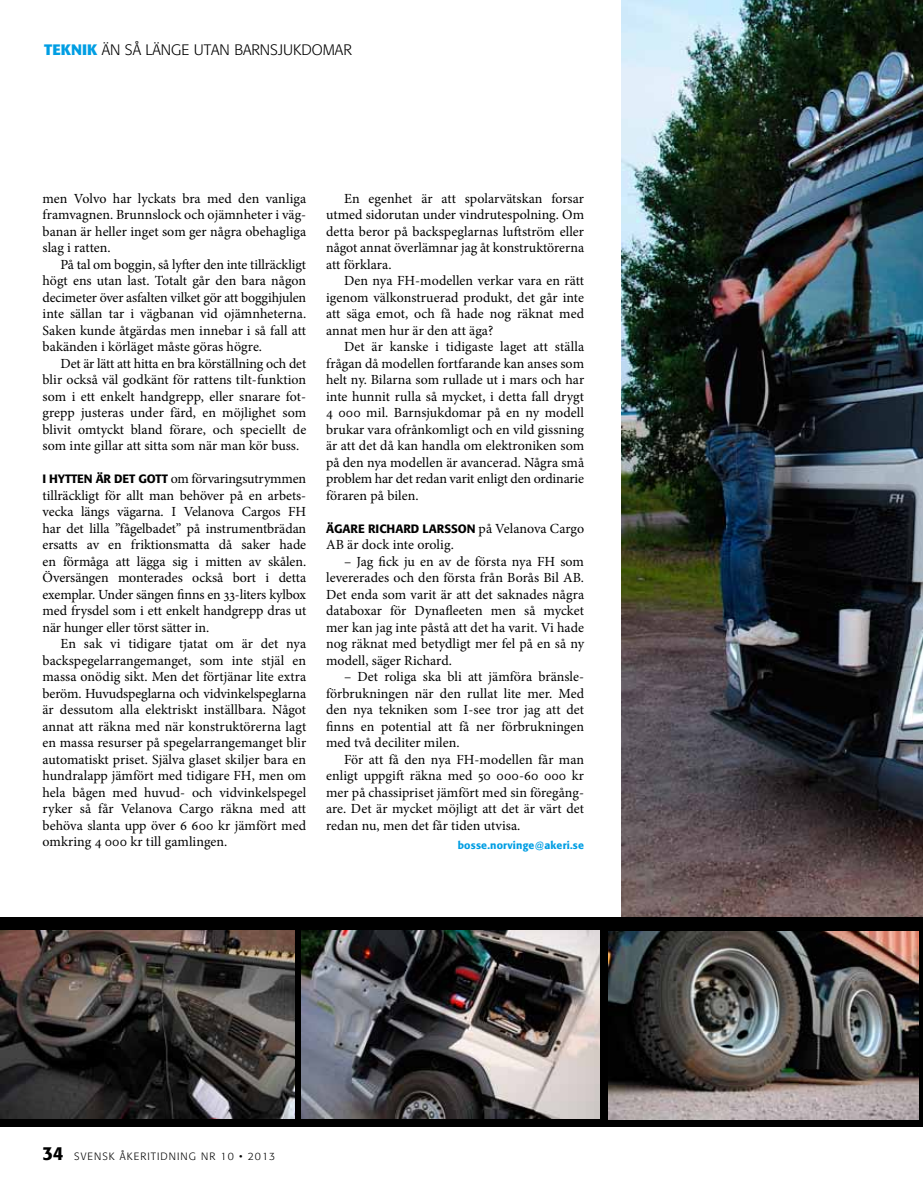
<style>
.page{position:relative;width:923px;height:1191px;background:#fff}
.page>*{position:absolute;margin:0;border:0;box-sizing:border-box;transform-origin:0 0}
.t1{font:300 15px "Formata OT";color:#000}
.t2{font:13.95px/16.5px "Minion Pro";color:#000;text-align:justify}
.t3{font:500 12px "Formata OT";color:#000}
.t4{font:300 10.5px "Formata OT";letter-spacing:.1em;color:#000}
.t5{font:500 10.5px "Formata OT";letter-spacing:.02em;color:#009ee3}
.s1{font-weight:700;color:#009ee3}
.s2{font-family:"Formata OT";font-weight:500;font-size:12px}
.s3{font-family:"Minion Pro";font-weight:400;font-size:13.95px}
.s4{font-weight:500;font-size:18.75px}
</style>
<div class="page">
<img style="left:621px;top:0;width:302px;height:917px">
<div style="left:0;top:917px;width:923px;height:210px;background:#000"></div>
<img style="left:0;top:930px;width:295px;height:188px">
<img style="left:302px;top:930px;width:298px;height:188px">
<img style="left:608px;top:931px;width:310px;height:188px">
<p class="t1" style="left:44px;top:40px;width:127px"><span class="s1">teknik</span> ÄN SÅ LÄNGE</p>
<p class="t1" style="left:194px;top:40px;width:159px">UTAN BARNSJUKDOMAR</p>
<p class="t2" style="left:43px;top:190px;width:265px">men Volvo har lyckats bra med den vanliga framvagnen. Brunnslock och ojämnheter i väg&shy;banan är heller inget som ger några obehagliga slag i ratten.</p>
<p class="t2" style="left:43px;top:256px;width:265px;text-indent:18px">På tal om boggin, så lyfter den inte tillräckligt högt ens utan last. Totalt går den bara någon decimeter över asfalten vilket gör att boggihjulen inte sällan tar i vägbanan vid ojämnheterna.<br>Saken kunde åtgärdas men innebar i så fall att bakänden i körläget måste göras högre.</p>
<p class="t2" style="left:43px;top:355px;width:265px;text-indent:18px">Det är lätt att hitta en bra körställning och det blir också väl godkänt för rattens tilt-funktion som i ett enkelt handgrepp, eller snarare fot&shy;grepp justeras under färd, en möjlighet som blivit omtyckt bland förare, och speciellt de som inte gillar att sitta som när man kör buss.</p>
<p class="t2" style="left:43px;top:470px;width:265px"><span class="s2">I HYTTEN ÄR DET GOTT</span> om förvaringsutrymmen tillräckligt för allt man behöver på en arbets&shy;vecka längs vägarna. I Velanova Cargos FH har det lilla ”fågelbadet” på instrumentbrädan ersatts av en friktionsmatta då saker hade en förmåga att lägga sig i mitten av skålen.<br>Översängen monterades också bort i detta exemplar. Under sängen finns en 33-liters kylbox med frysdel som i ett enkelt handgrepp dras ut när hunger eller törst sätter in.</p>
<p class="t2" style="left:43px;top:635px;width:265px;text-indent:18px">En sak vi tidigare tjatat om är det nya backspegelarrangemanget, som inte stjäl en massa onödig sikt. Men det förtjänar lite extra beröm. Huvudspeglarna och vidvinkelspeglarna är dessutom alla elektriskt inställbara. Något annat att räkna med när konstruktörerna lagt en massa resurser på spegelarrangemanget blir automatiskt priset. Själva glaset skiljer bara en hundralapp jämfört med tidigare FH, men om hela bågen med huvud- och vidvinkelspegel ryker så får Velanova Cargo räkna med att behöva slanta upp över 6 600 kr jämfört med omkring 4 000 kr till gamlingen.</p>
<p class="t2" style="left:326px;top:190px;width:259px;text-indent:18px">En egenhet är att spolarvätskan forsar utmed sidorutan under vindrutespolning. Om detta beror på backspeglarnas luftström eller något annat överlämnar jag åt konstruktörerna att förklara.</p>
<p class="t2" style="left:326px;top:272px;width:259px;text-indent:18px">Den nya FH-modellen verkar vara en rätt igenom välkonstruerad produkt, det går inte att säga emot, och få hade nog räknat med annat men hur är den att äga?</p>
<p class="t2" style="left:326px;top:338px;width:260px;text-indent:18px">Det är kanske i tidigaste laget att ställa frågan då modellen fortfarande kan anses som helt ny. Bilarna som rullade ut i mars och har inte hunnit rulla så mycket, i detta fall drygt 4 000 mil. Barnsjukdomar på en ny modell brukar vara ofrånkomligt och en vild gissning är att det då kan handla om elektroniken som på den nya modellen är avancerad. Några små problem har det redan varit enligt den ordinarie föraren på bilen.</p>
<p class="t3" style="left:326px;top:521px;width:259px">ÄGARE RICHARD LARSSON <span class="s3">på Velanova Cargo</span></p>
<p class="t2" style="left:326px;top:536px;width:129px">AB är dock inte orolig.</p>
<p class="t2" style="left:326px;top:553px;width:259px;text-indent:18px">– Jag fick ju en av de första nya FH som levererades och den första från Borås Bil AB.<br>Det enda som varit är att det saknades några databoxar för Dynafleeten men så mycket mer kan jag inte påstå att det ha varit. Vi hade nog räknat med betydligt mer fel på en så ny modell, säger Richard.</p>
<p class="t2" style="left:326px;top:668px;width:259px;text-indent:18px">– Det roliga ska bli att jämföra bränsle&shy;förbrukningen när den rullat lite mer. Med den nya tekniken som I-see tror jag att det finns en potential att få ner förbrukningen med två deciliter milen.</p>
<p class="t2" style="left:326px;top:751px;width:259px;text-indent:18px">För att få den nya FH-modellen får man enligt uppgift räkna med 50 000-60 000 kr mer på chassipriset jämfört med sin föregång&shy;are. Det är mycket möjligt att det är värt det redan nu, men det får tiden utvisa.</p>
<p class="t5" style="left:458px;top:839px;width:128px">BOSSE.NORVINGE@AKERI.SE</p>
<p class="t4" style="left:43px;top:1150px;width:234px"><span class="s4">34</span> SVENSK ÅKERITIDNING NR 10 • 2013</p>
</div>
